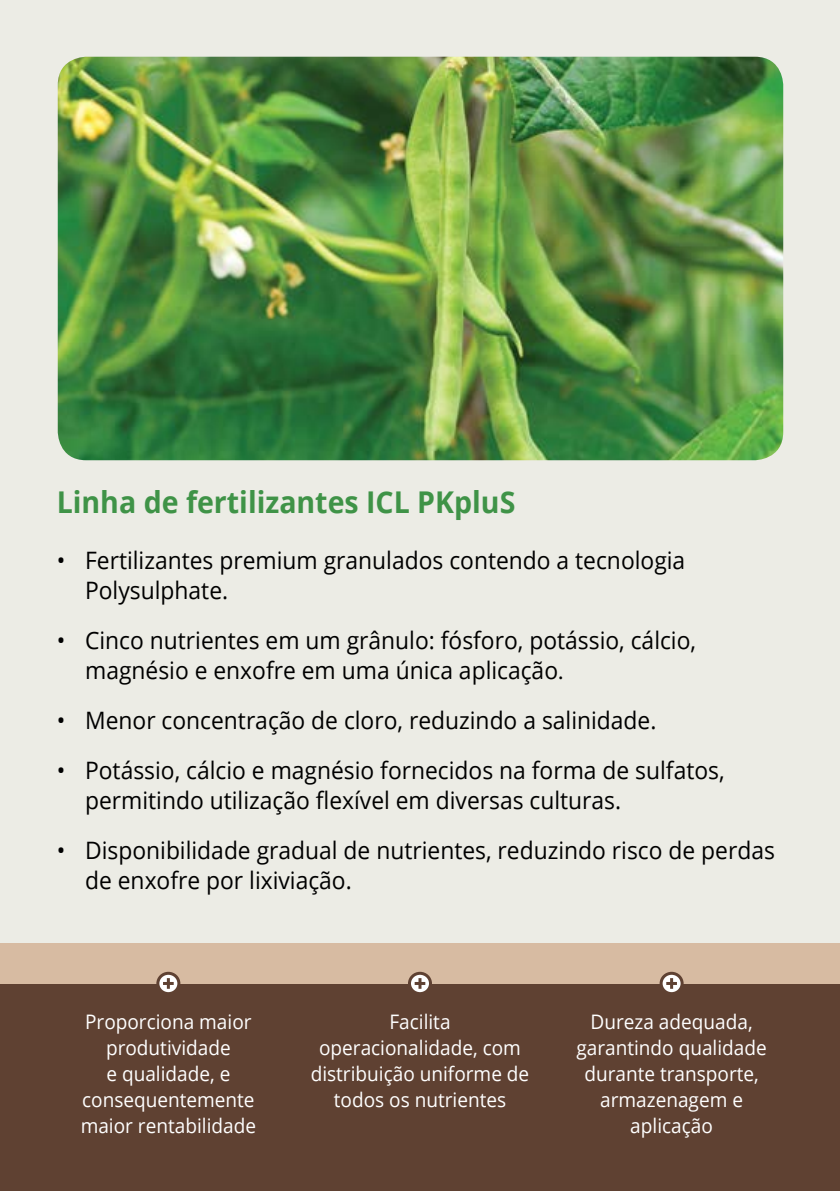
<style>
.page{position:relative;width:840px;height:1191px;background:#fff}
.page>*{position:absolute;margin:0;border:0;box-sizing:border-box;transform-origin:0 0}
.t1{font:700 30px "Open Sans";color:#3f9347;scale:.95 1}
.t2{font:24px/30px "Open Sans";color:#000;scale:.95 1}
.t3{font:20px/26px "Open Sans";color:#fff;text-align:center;scale:.95 1}
.s1{font-family:"Adobe Hebrew"}
</style>
<div class="page">
<div style="left:0;top:0;width:839px;height:996px;background:#ecece5"></div>
<div style="left:0;top:954px;width:839px;height:237px;background:#5f4132"></div>
<div style="left:0;top:943px;width:839px;height:41px;background:#d7bba2"></div>
<img style="left:58px;top:57px;width:724px;height:403px">
<svg style="left:660px;top:973px;width:21px;height:20px"></svg>
<div style="left:659px;top:971px;width:24px;height:24px;border:3px solid #5f4132;border-radius:50%"></div>
<svg style="left:666px;top:978px;width:10px;height:10px"></svg>
<svg style="left:409px;top:973px;width:21px;height:20px"></svg>
<div style="left:408px;top:971px;width:24px;height:24px;border:3px solid #5f4132;border-radius:50%"></div>
<svg style="left:414px;top:978px;width:11px;height:10px"></svg>
<svg style="left:158px;top:973px;width:21px;height:20px"></svg>
<div style="left:156px;top:971px;width:24px;height:24px;border:3px solid #5f4132;border-radius:50%"></div>
<svg style="left:163px;top:978px;width:11px;height:10px"></svg>
<p class="t1" style="left:57px;top:481px;width:484px">Linha de fertilizantes ICL PKpluS</p>
<p class="t2" style="left:85px;top:544px;width:633px;text-indent:-28px">• Fertilizantes premium granulados contendo a tecnologia<br>Polysulphate.</p>
<p class="t2" style="left:85px;top:624px;width:644px;text-indent:-28px">• Cinco nutrientes em um grânulo: fósforo, potássio, cálcio, magnésio e enxofre em uma única aplicação<span class="s1">.</span></p>
<p class="t2" style="left:57px;top:704px;width:632px">• Menor concentração de cloro, reduzindo a salinidade.</p>
<p class="t2" style="left:85px;top:754px;width:674px;text-indent:-28px">• Potássio, cálcio e magnésio fornecidos na forma de sulfatos, permitindo utilização flexível em diversas culturas.</p>
<p class="t2" style="left:85px;top:834px;width:727px;text-indent:-28px">• Disponibilidade gradual de nutrientes, reduzindo risco de perdas de enxofre por lixiviação.</p>
<p class="t3" style="left:81px;top:1008px;width:186px">Proporciona maior produtividade<br>e qualidade, e consequentemente maior rentabilidade</p>
<p class="t3" style="left:310px;top:1008px;width:231px">Facilita operacionalidade, com distribuição uniforme de todos os nutrientes</p>
<p class="t3" style="left:576px;top:1008px;width:202px">Dureza adequada, garantindo qualidade durante transporte, armazenagem e aplicação</p>
</div>
